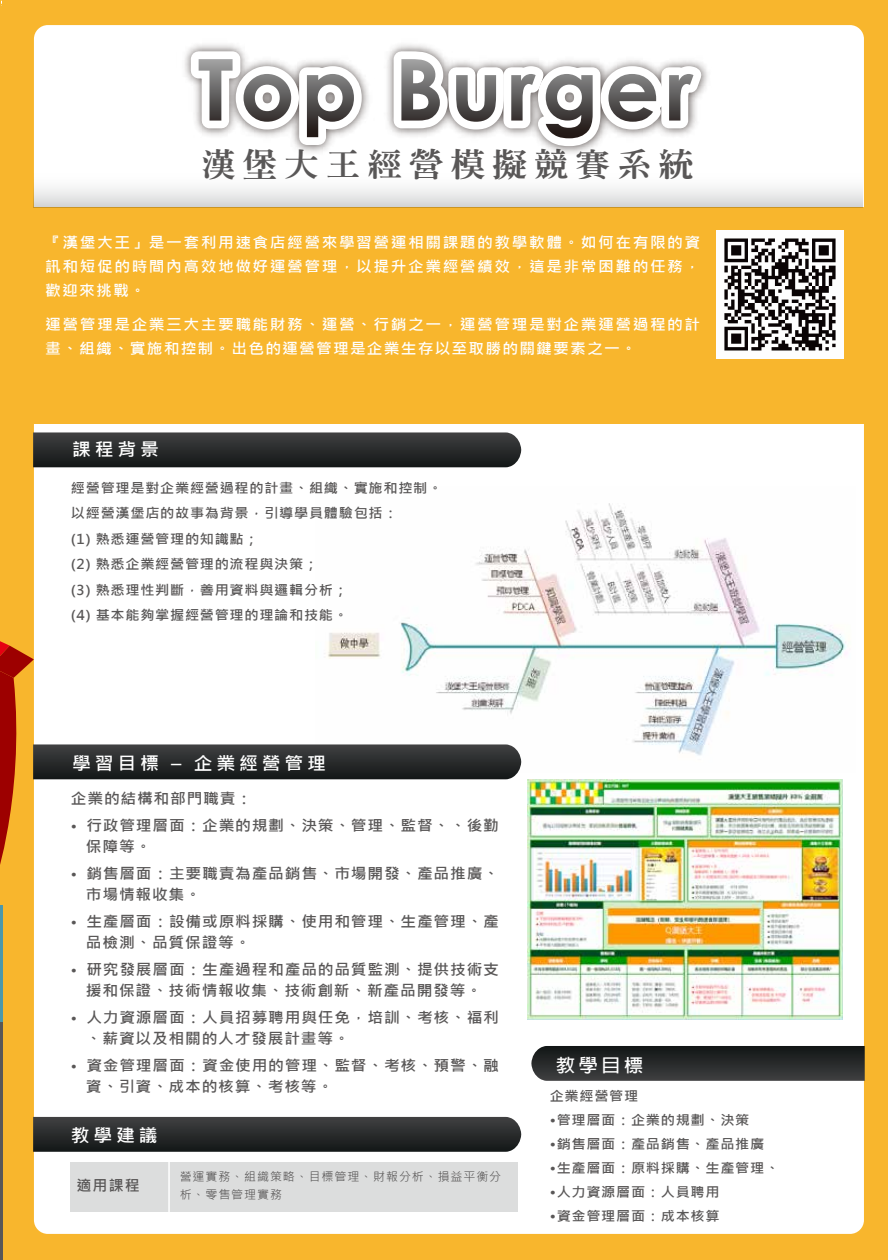
<style>
.page{position:relative;width:888px;height:1260px;background:#f8b62d}
.page>*{position:absolute;margin:0;border:0;box-sizing:border-box;transform-origin:0 0}
.t1{font:800 31.5px "Inn Ming";letter-spacing:.2em;color:#595757;scale:1.1 1}
.t2{font:700 18px "Microsoft Jheng Hei";letter-spacing:.2em;color:#fff;scale:1.05 1}
.t3{font:700 18px "Lin Gothic";color:#fff;scale:1.05 1}
.t4{font:700 15px/21px "Microsoft Jheng Hei";letter-spacing:.05em;color:#595757;scale:1.05 1}
.t5{font:700 15px/24px "Microsoft Jheng Hei";letter-spacing:.095em;color:#fff;text-align:justify;scale:1.05 1}
.t6{font:700 15px "Microsoft Jheng Hei";letter-spacing:.05em;color:#595757}
.t7{font:700 13.5px/25.5px "Microsoft Jheng Hei";letter-spacing:.05em;color:#595757;scale:1.05 1}
.t8{font:12px/18px "Microsoft Jheng Hei";letter-spacing:.075em;color:#595757}
.s1{font-size:13.5px}
</style>
<div class="page">
<div style="left:34px;top:25px;width:830px;height:1209px;background:#fff;border-radius:14px"></div>
<div style="left:32px;top:207px;width:838px;height:217px;background:#f8b62d"></div>
<div style="left:33px;top:147px;width:830px;height:60px;background:linear-gradient(to bottom,#fff,#e3e4e4)"></div>
<img style="left:176px;top:147px;width:545px;height:21px">
<svg style="left:183px;top:44px;width:191px;height:109px"></svg>
<svg style="left:386px;top:44px;width:327px;height:114px"></svg>
<hr style="left:0;top:1022px;width:2px;height:238px;background:#595757">
<svg style="left:33px;top:1117px;width:488px;height:35px"></svg>
<svg style="left:531px;top:1046px;width:334px;height:35px"></svg>
<div style="left:71px;top:1162px;width:447px;height:50px;background:#dcdddd"></div>
<hr style="left:168px;top:1160px;width:2px;height:53px;background:#fff">
<img style="left:329px;top:503px;width:518px;height:261px">
<img style="left:528px;top:779px;width:314px;height:241px">
<img style="left:716px;top:230px;width:128px;height:128px">
<svg style="left:0;top:641px;width:521px;height:404px"></svg>
<svg style="left:33px;top:432px;width:488px;height:35px"></svg>
<h1 class="t1" style="left:201px;top:149px;width:449px">漢堡大王經營模擬競賽系統</h1>
<p class="t5" style="left:45px;top:230px;width:625px">『漢堡大王」是一套利用速食店經營來學習營運相關課題的教學軟體。如何在有限的資訊和短促的時間內高效地做好運營管理，以提升企業經營績效，這是非常困難的任務，歡迎來挑戰。</p>
<p class="t5" style="left:45px;top:313px;width:625px">運營管理是企業三大主要職能財務、運營、行銷之一，運營管理是對企業運營過程的計畫、組織、實施和控制。出色的運營管理是企業生存以至取勝的關鍵要素之一。</p>
<p class="t2" style="left:72px;top:438px;width:84px">課程背景</p>
<p class="t7" style="left:71px;top:475px;width:355px">經營管理是對企業經營過程的計畫、組織、實施和控制。以經營漢堡店的故事為背景，引導學員體驗包括：<br>(1) 熟悉運營管理的知識點；<br>(2) 熟悉企業經營管理的流程與決策；<br>(3) 熟悉理性判斷，善用資料與邏輯分析；<br>(4) 基本能夠掌握經營管理的理論和技能。</p>
<p class="t2" style="left:72px;top:752px;width:243px">學習目標 – 企業經營管理</p>
<p class="t4" style="left:71px;top:788px;width:174px">企業的結構和部門職責：</p>
<p class="t4" style="left:86px;top:815px;width:395px;text-indent:-15px"><span class="s1">•</span> 行政管理層面：企業的規劃、決策、管理、監督、、後勤保障等。</p>
<p class="t4" style="left:86px;top:863px;width:395px;text-indent:-15px"><span class="s1">•</span> 銷售層面：主要職責為產品銷售、市場開發、產品推廣、市場情報收集。</p>
<p class="t4" style="left:86px;top:911px;width:395px;text-indent:-15px"><span class="s1">•</span> 生產層面：設備或原料採購、使用和管理、生產管理、產品檢測、品質保證等。</p>
<p class="t4" style="left:71px;top:959px;width:409px;text-align:center"><span class="s1">•</span> 研究發展層面：生產過程和產品的品質監測、提供技術支援和保證、技術情報收集、技術創新、新產品開發等。</p>
<p class="t4" style="left:86px;top:1007px;width:395px;text-indent:-15px"><span class="s1">•</span> 人力資源層面：人員招募聘用與任免，培訓、考核、福利、薪資以及相關的人才發展計畫等。</p>
<p class="t4" style="left:86px;top:1055px;width:395px;text-indent:-15px"><span class="s1">•</span> 資金管理層面：資金使用的管理、監督、考核、預警、融資、引資、成本的核算、考核等。</p>
<p class="t2" style="left:71px;top:1124px;width:84px">教學建議</p>
<p class="t6" style="left:76px;top:1177px;width:65px">適用課程</p>
<p class="t8" style="left:180px;top:1168px;width:323px">營運實務、組織策略、目標管理、財報分析、損益平衡分析、零售管理實務</p>
<p class="t3" style="left:556px;top:1056px;width:84px">教學目標</p>
<p class="t7" style="left:550px;top:1083px;width:86px">企業經營管理</p>
<p class="t7" style="left:550px;top:1107px;width:192px">•管理層面：企業的規劃、決策</p>
<p class="t7" style="left:550px;top:1131px;width:206px">•銷售層面：產品銷售、產品推廣</p>
<p class="t7" style="left:550px;top:1155px;width:220px">•生產層面：原料採購、生產管理、</p>
<p class="t7" style="left:550px;top:1179px;width:163px">•人力資源層面：人員聘用</p>
<p class="t7" style="left:550px;top:1203px;width:163px">•資金管理層面：成本核算</p>
</div>
